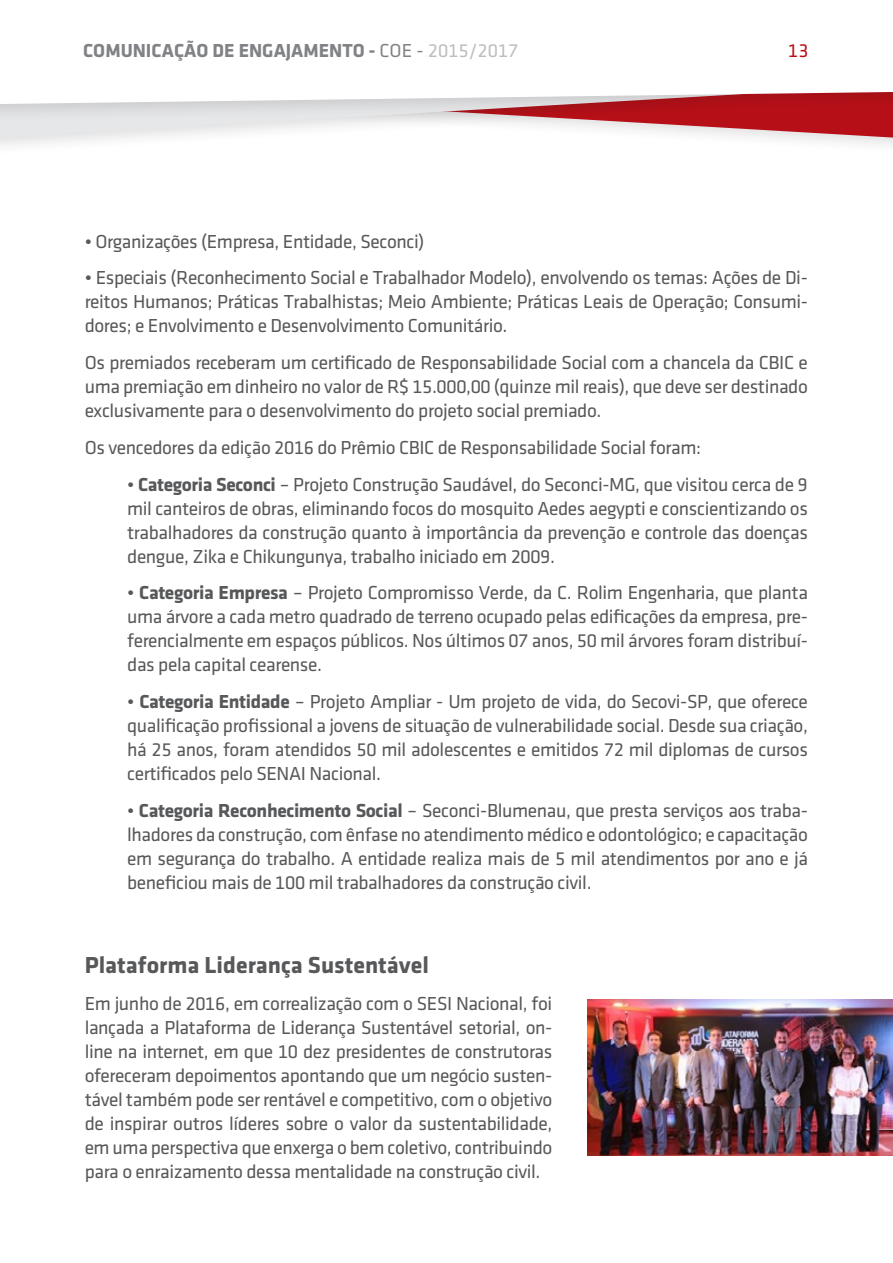
<style>
.page{position:relative;width:893px;height:1263px;background:#fff}
.page>*{position:absolute;margin:0;border:0;box-sizing:border-box;transform-origin:0 0}
.t1{font:700 24px "Klavika";color:#57585a}
.t2{font:19.5px/24px "Klavika Regular TF";letter-spacing:-.02em;color:#57585a;text-align:justify}
.t3{font:700 19.5px "Klavika";color:#808285}
.t4{font:19.5px "Klavika Regular TF";color:#b70f17}
.s1{font-family:"Klavika Regular TF";font-weight:400}
.s2{font-family:"Klavika Regular TF";font-weight:400;color:#bcbdc0}
.s3{font-family:"Klavika";font-weight:700}
</style>
<div class="page">
<svg style="left:0;top:122px;width:744px;height:16px"></svg>
<div style="left:0;top:0;width:893px;height:122px;background:#231f20;opacity:.15"></div>
<svg style="left:0;top:0;width:893px;height:104px"></svg>
<img style="left:587px;top:999px;width:306px;height:156px">
<p class="t3" style="left:83px;top:40px;width:437px">COMUNICAÇÃO DE ENGAJAMENTO - <span class="s1">COE -</span> <span class="s2">2015/2017</span></p>
<p class="t4" style="left:788px;top:40px;width:22px">13</p>
<p class="t2" style="left:85px;top:229px;width:341px">• Organizações (Empresa, Entidade, Seconci)</p>
<p class="t2" style="left:85px;top:266px;width:725px">• Especiais (Reconhecimento Social e Trabalhador Modelo), envolvendo os temas: Ações de Di&shy;reitos Humanos; Práticas Trabalhistas; Meio Ambiente; Práticas Leais de Operação; Consumi&shy;dores; e Envolvimento e Desenvolvimento Comunitário.</p>
<p class="t2" style="left:85px;top:351px;width:725px">Os premiados receberam um certificado de Responsabilidade Social com a chancela da CBIC e uma premiação em dinheiro no valor de R$ 15.000,00 (quinze mil reais), que deve ser destinado exclusivamente para o desenvolvimento do projeto social premiado.</p>
<p class="t2" style="left:85px;top:436px;width:618px">Os vencedores da edição 2016 do Prêmio CBIC de Responsabilidade Social foram:</p>
<p class="t2" style="left:127px;top:472px;width:682px">• <span class="s3">Categoria Seconci</span> – Projeto Construção Saudável, do Seconci-MG, que visitou cerca de 9 mil canteiros de obras, eliminando focos do mosquito Aedes aegypti e conscientizando os trabalhadores da construção quanto à importância da prevenção e controle das doenças dengue, Zika e Chikungunya, trabalho iniciado em 2009.</p>
<p class="t2" style="left:127px;top:581px;width:682px">• <span class="s3">Categoria Empresa</span> – Projeto Compromisso Verde, da C. Rolim Engenharia, que planta uma árvore a cada metro quadrado de terreno ocupado pelas edificações da empresa, pre&shy;ferencialmente em espaços públicos. Nos últimos 07 anos, 50 mil árvores foram distribuí&shy;das pela capital cearense.</p>
<p class="t2" style="left:127px;top:690px;width:682px">• <span class="s3">Categoria Entidade</span> – Projeto Ampliar - Um projeto de vida, do Secovi-SP, que oferece qualificação profissional a jovens de situação de vulnerabilidade social. Desde sua criação, há 25 anos, foram atendidos 50 mil adolescentes e emitidos 72 mil diplomas de cursos certificados pelo SENAI Nacional.</p>
<p class="t2" style="left:127px;top:799px;width:682px">• <span class="s3">Categoria Reconhecimento Social</span> – Seconci-Blumenau, que presta serviços aos traba&shy;lhadores da construção, com ênfase no atendimento médico e odontológico; e capacitação em segurança do trabalho. A entidade realiza mais de 5 mil atendimentos por ano e já beneficiou mais de 100 mil trabalhadores da construção civil.</p>
<p class="t1" style="left:85px;top:952px;width:346px">Plataforma Liderança Sustentável</p>
<p class="t2" style="left:85px;top:992px;width:469px">Em junho de 2016, em correalização com o SESI Nacional, foi lançada a Plataforma de Liderança Sustentável setorial, on&shy;line na internet, em que 10 dez presidentes de construtoras ofereceram depoimentos apontando que um negócio susten&shy;tável também pode ser rentável e competitivo, com o objetivo de inspirar outros líderes sobre o valor da sustentabilidade, em uma perspectiva que enxerga o bem coletivo, contribuindo para o enraizamento dessa mentalidade na construção civil.</p>
</div>
